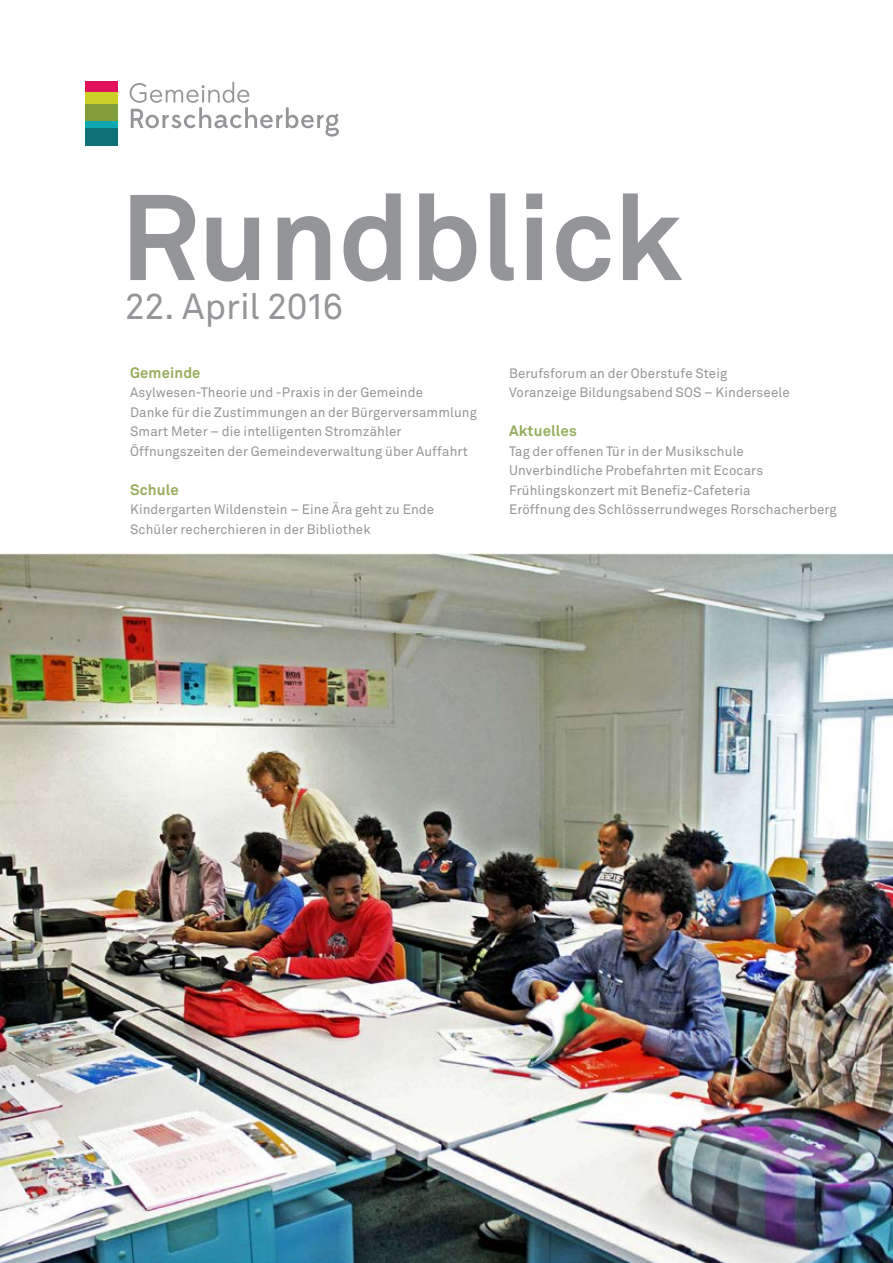
<style>
.page{position:relative;width:893px;height:1263px;background:#fff}
.page>*{position:absolute;margin:0;border:0;box-sizing:border-box;transform-origin:0 0}
.t1{font:700 120px "Akkurat";color:#939598}
.t2{font:36px "Akkurat";letter-spacing:-.01em;color:#939598}
.t3{font:700 15px "Akkurat";letter-spacing:.01em;color:#95ad5c}
.t4{font:13.5px/19.5px "Akkurat";letter-spacing:.01em;color:#939598}
</style>
<div class="page">
<svg style="left:130px;top:82px;width:209px;height:55px"></svg>
<div style="left:85px;top:82px;width:33px;height:11px;background:#e1105a"></div>
<div style="left:85px;top:104px;width:33px;height:18px;background:#809d3a"></div>
<div style="left:85px;top:128px;width:33px;height:18px;background:#107077"></div>
<div style="left:85px;top:93px;width:33px;height:11px;background:#cccf27"></div>
<div style="left:85px;top:122px;width:33px;height:6px;background:#0ca7af"></div>
<img style="left:0;top:553px;width:893px;height:710px">
<h1 class="t1" style="left:121px;top:162px;width:563px">Rundblick</h1>
<h2 class="t2" style="left:125px;top:285px;width:220px">22. April 2016</h2>
<p class="t3" style="left:130px;top:363px;width:72px">Gemeinde</p>
<p class="t4" style="left:130px;top:383px;width:348px">Asylwesen-Theorie und -Praxis in der Gemeinde<br>Danke für die Zustimmungen an der Bürgerversammlung Smart Meter – die intelligenten Stromzähler Öffnungszeiten der Gemeindeverwaltung über Auffahrt</p>
<p class="t3" style="left:130px;top:480px;width:50px">Schule</p>
<p class="t4" style="left:130px;top:500px;width:306px">Kindergarten Wildenstein – Eine Ära geht zu Ende<br>Schüler recherchieren in der Bibliothek</p>
<p class="t4" style="left:509px;top:363px;width:282px">Berufsforum an der Oberstufe Steig<br>Voranzeige Bildungsabend SOS – Kinderseele</p>
<p class="t3" style="left:509px;top:421px;width:69px">Aktuelles</p>
<p class="t4" style="left:509px;top:441px;width:329px">Tag der offenen Tür in der Musikschule Unverbindliche Probefahrten mit Ecocars Frühlingskonzert mit Benefiz-Cafeteria<br>Eröffnung des Schlösserrundweges Rorschacherberg</p>
</div>
